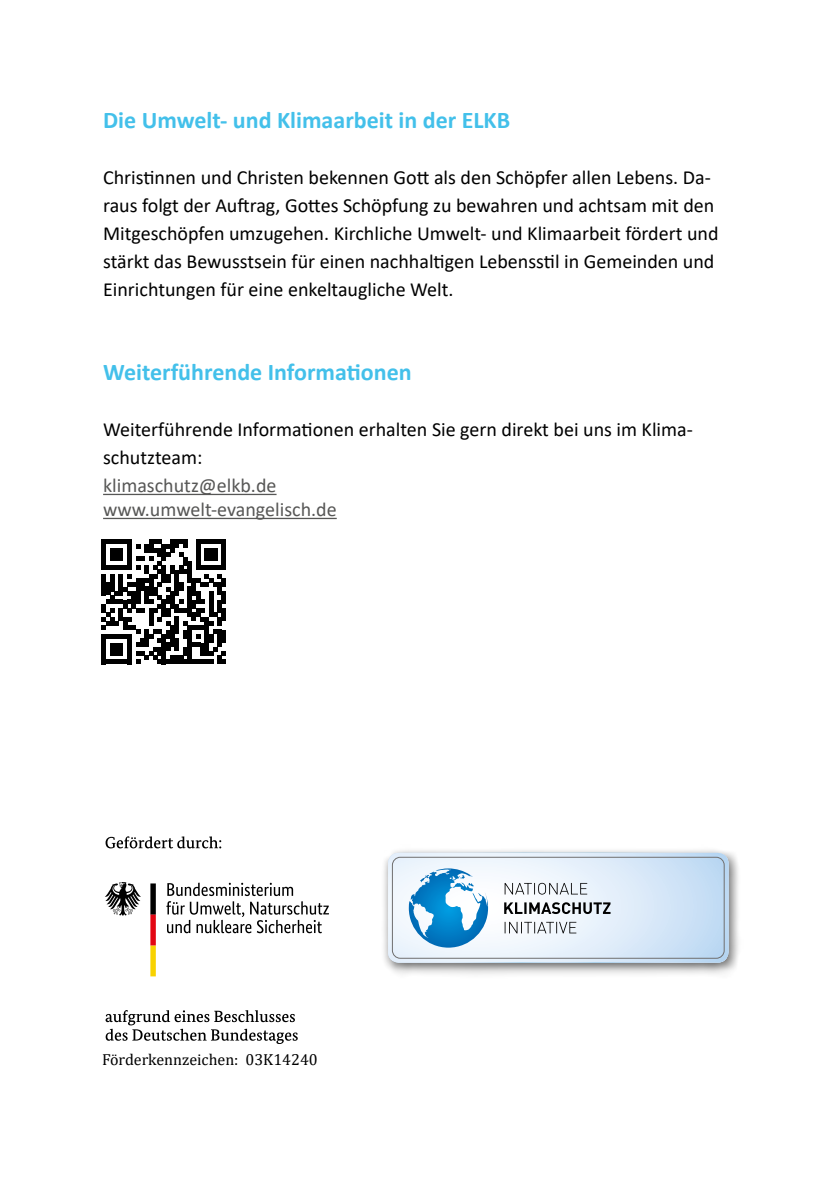
<style>
.page{position:relative;width:840px;height:1191px;background:#fff}
.page>*{position:absolute;margin:0;border:0;box-sizing:border-box;transform-origin:0 0}
.t1{font:700 24px "Calibri";color:#43c0ea}
.t2{font:20px/28px "Calibri";color:#000}
.t3{font:20px/24px "Calibri";color:#575756}
.t4{font:16px "Cambria";color:#000}
</style>
<div class="page">
<img style="left:384px;top:850px;width:355px;height:125px">
<svg style="left:388px;top:853px;width:340px;height:109px"></svg>
<svg style="left:105px;top:836px;width:116px;height:12px"></svg>
<svg style="left:105px;top:1010px;width:192px;height:34px"></svg>
<svg style="left:150px;top:883px;width:6px;height:93px"></svg>
<svg style="left:166px;top:882px;width:163px;height:51px"></svg>
<svg style="left:105px;top:882px;width:36px;height:33px"></svg>
<svg style="left:102px;top:539px;width:124px;height:125px"></svg>
<hr style="left:103px;top:494px;width:173px;height:1px;background:#575756">
<hr style="left:103px;top:518px;width:233px;height:1px;background:#575756">
<p class="t1" style="left:103px;top:103px;width:408px">Die Umwelt- und Klimaarbeit in der ELKB</p>
<p class="t2" style="left:103px;top:163px;width:616px">Christinnen und Christen bekennen Gott als den Schöpfer allen Lebens. Da&shy;raus folgt der Auftrag, Gottes Schöpfung zu bewahren und achtsam mit den Mitgeschöpfen umzugehen. Kirchliche Umwelt- und Klimaarbeit fördert und stärkt das Bewusstsein für einen nachhaltigen Lebensstil in Gemeinden und Einrichtungen für eine enkeltaugliche Welt.</p>
<p class="t1" style="left:103px;top:355px;width:310px">Weiterführende Informationen</p>
<p class="t2" style="left:103px;top:415px;width:591px">Weiterführende Informationen erhalten Sie gern direkt bei uns im Klima&shy;schutzteam:</p>
<p class="t3" style="left:103px;top:473px;width:235px">klimaschutz@elkb.de www.umwelt-evangelisch.de</p>
<p class="t4" style="left:102px;top:1050px;width:217px">Förderkennzeichen: 03K14240</p>
</div>
